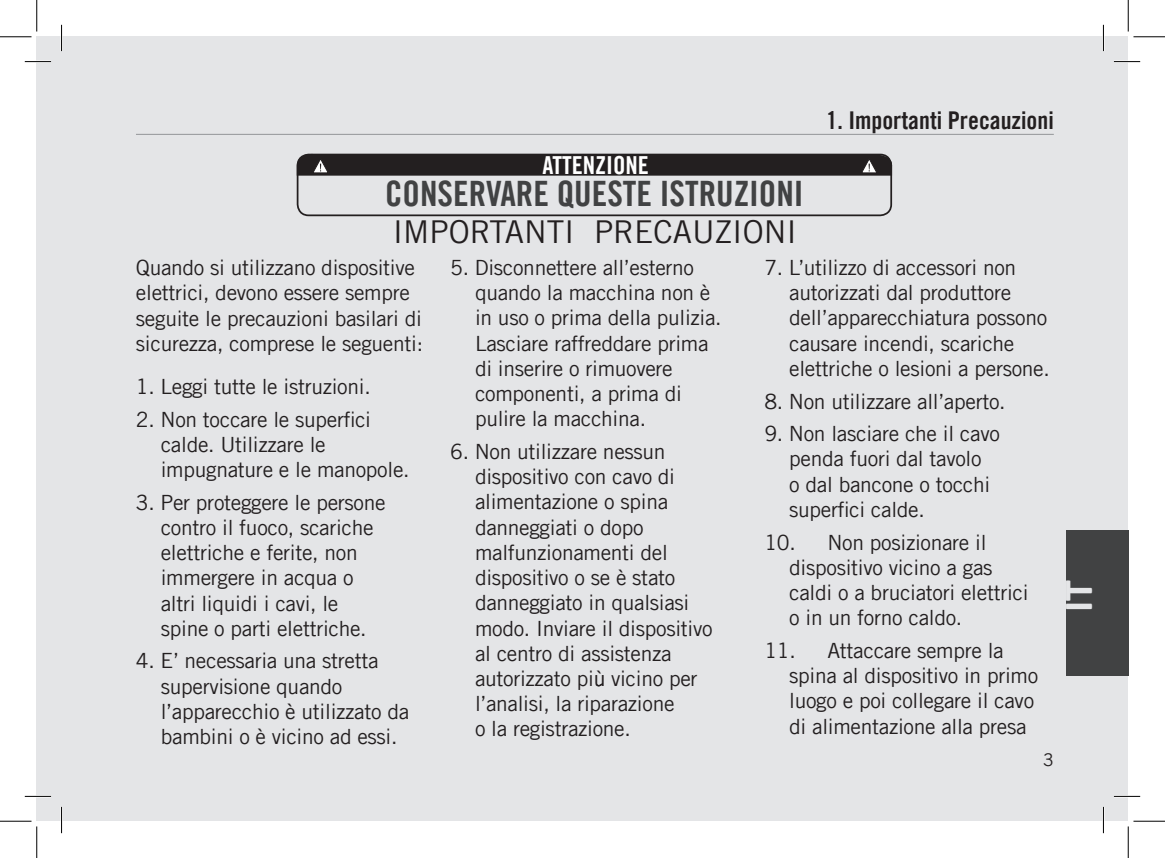
<style>
.page{position:relative;width:1165px;height:858px;background:#fff}
.page>*{position:absolute;margin:0;border:0;box-sizing:border-box;transform-origin:0 0}
.t1{font:700 42px "Calibri";color:#e4e5e7}
.t2{font:35px "Trade Gothic LT Bold Cond Twenty";color:#414243}
.t3{font:31.5px "Trade Gothic LT";color:#231f20}
.t4{font:24.85px "Trade Gothic LT Bold Cond Twenty";color:#fff}
.t5{font:24.5px "Trade Gothic LT Bold Cond Twenty";color:#231f20}
.t6{font:21px/25.2px "Trade Gothic LT";letter-spacing:-.015em;color:#231f20}
.t7{font:17.5px "Trade Gothic LT";color:#231f20}
</style>
<div class="page">
<div style="left:62px;top:37px;width:1066px;height:784px;background:#e4e5e7"></div>
<div style="left:1066px;top:530px;width:62px;height:145px;background:#414243"></div>
<div style="left:37px;top:37px;width:25px;height:784px;background:#e4e5e7"></div>
<hr style="left:136px;top:134px;width:918px;height:1px;background:#939598">
<div style="left:297px;top:154px;width:595px;height:62px;border:2px solid #231f20;border-radius:11px"></div>
<svg style="left:296px;top:153px;width:597px;height:24px;background:#363334"></svg>
<hr style="left:25px;top:60px;width:26px;height:3px;background:#fff">
<hr style="left:1114px;top:60px;width:26px;height:3px;background:#fff">
<hr style="left:25px;top:795px;width:26px;height:2px;background:#fff">
<hr style="left:1114px;top:795px;width:26px;height:2px;background:#fff">
<hr style="left:60px;top:25px;width:3px;height:26px;background:#fff">
<hr style="left:60px;top:806px;width:3px;height:26px;background:#fff">
<hr style="left:1102px;top:25px;width:2px;height:26px;background:#fff">
<hr style="left:1102px;top:806px;width:2px;height:26px;background:#fff">
<svg style="left:25px;top:61px;width:26px;height:1px"></svg>
<svg style="left:1114px;top:61px;width:26px;height:1px"></svg>
<svg style="left:25px;top:795px;width:26px;height:1px"></svg>
<svg style="left:1114px;top:795px;width:26px;height:1px"></svg>
<svg style="left:61px;top:25px;width:1px;height:26px"></svg>
<svg style="left:61px;top:806px;width:1px;height:26px"></svg>
<svg style="left:1103px;top:25px;width:1px;height:26px"></svg>
<svg style="left:1103px;top:806px;width:1px;height:26px"></svg>
<hr style="left:0;top:36px;width:32px;height:1px;background:#000">
<hr style="left:1133px;top:36px;width:32px;height:1px;background:#000">
<hr style="left:0;top:820px;width:32px;height:1px;background:#000">
<hr style="left:1133px;top:820px;width:32px;height:1px;background:#000">
<hr style="left:36px;top:0;width:1px;height:32px;background:#000">
<hr style="left:36px;top:826px;width:1px;height:31px;background:#000">
<hr style="left:1128px;top:0;width:1px;height:32px;background:#000">
<hr style="left:1128px;top:826px;width:1px;height:31px;background:#000">
<p class="t4" style="left:542px;top:150px;width:108px">ATTENZIONE</p>
<h2 class="t2" style="left:385px;top:172px;width:420px">CONSERVARE QUESTE ISTRUZIONI</h2>
<h3 class="t3" style="left:393px;top:213px;width:406px">IMPORTANTI PRECAUZIONI</h3>
<p class="t5" style="left:827px;top:105px;width:229px">1. Importanti Precauzioni</p>
<p class="t6" style="left:136px;top:254px;width:289px">Quando si utilizzano dispositive elettrici, devono essere sempre seguite le precauzioni basilari di sicurezza, comprese le seguenti:</p>
<p class="t6" style="left:136px;top:373px;width:236px">1. Leggi tutte le istruzioni.</p>
<p class="t6" style="left:161px;top:406px;width:250px;text-indent:-25px">2. Non toccare le superfici calde. Utilizzare le impugnature e le manopole.</p>
<p class="t6" style="left:161px;top:489px;width:226px;text-indent:-25px">3. Per proteggere le persone contro il fuoco, scariche elettriche e ferite, non immergere in acqua o altri liquidi i cavi, le spine o parti elettriche.</p>
<p class="t6" style="left:161px;top:648px;width:250px;text-indent:-25px">4. E’ necessaria una stretta supervisione quando l’apparecchio è utilizzato da bambini o è vicino ad essi.</p>
<p class="t6" style="left:475px;top:254px;width:248px;text-indent:-25px">5. Disconnettere all’esterno quando la macchina non è in uso o prima della pulizia.<br>Lasciare raffreddare prima di inserire o rimuovere componenti, a prima di pulire la macchina.</p>
<p class="t6" style="left:475px;top:438px;width:239px;text-indent:-25px">6. Non utilizzare nessun dispositivo con cavo di alimentazione o spina danneggiati o dopo malfunzionamenti del dispositivo o se è stato danneggiato in qualsiasi modo. Inviare il dispositivo al centro di assistenza autorizzato più vicino per l’analisi, la riparazione<br>o la registrazione.</p>
<p class="t6" style="left:789px;top:254px;width:262px;text-indent:-25px">7. L’utilizzo di accessori non autorizzati dal produttore dell’apparecchiatura possono causare incendi, scariche elettriche o lesioni a persone.</p>
<p class="t6" style="left:764px;top:388px;width:243px">8. Non utilizzare all’aperto.</p>
<p class="t6" style="left:789px;top:421px;width:212px;text-indent:-25px">9. Non lasciare che il cavo penda fuori dal tavolo<br>o dal bancone o tocchi superfici calde.</p>
<p class="t6" style="left:789px;top:529px;width:241px;text-indent:-25px">10. Non posizionare il dispositivo vicino a gas caldi o a bruciatori elettrici o in un forno caldo.</p>
<p class="t6" style="left:789px;top:637px;width:250px;text-indent:-25px">11. Attaccare sempre la spina al dispositivo in primo luogo e poi collegare il cavo di alimentazione alla presa</p>
<p class="t7" style="left:1043px;top:749px;width:12px">3</p>
<h1 class="t1" style="left:1051px;top:612px;width:34px;rotate:-90deg">IT</h1>
</div>
